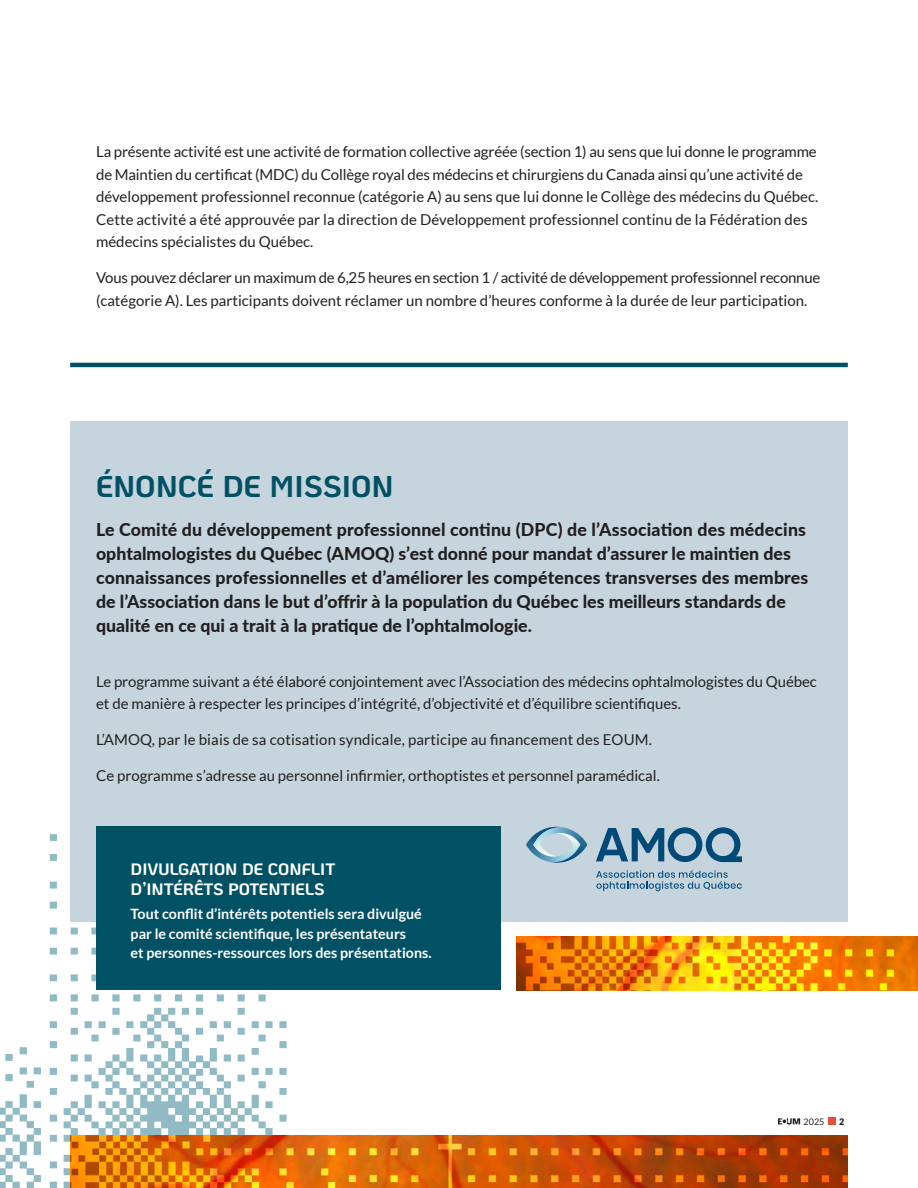
<style>
.page{position:relative;width:918px;height:1188px;background:#fff}
.page>*{position:absolute;margin:0;border:0;box-sizing:border-box;transform-origin:0 0}
.Petit_titres{font:700 30px "Ko Ho";color:#015164}
.Texte_courant{font:800 17.7px/24px "Lato";color:#231f20}
.Titre_conférence{font:700 16.5px/19.8px "Ko Ho";color:#fff}
.Texte_courant-2{font:15px/22.5px "Lato";color:#231f20}
.Texte_horaire{font:700 14.25px/19.5px "Lato";color:#fff}
.t1{font:9px "Lato";color:#231f20}
.t2{font:900 9px "Lato";color:#231f20}
</style>
<div class="page">
<img style="left:49px;top:834px;width:249px;height:354px">
<img style="left:0;top:1047px;width:41px;height:141px">
<div style="left:70px;top:421px;width:778px;height:501px;background:#c6d5dd"></div>
<div style="left:96px;top:827px;width:405px;height:163px;background:#015164"></div>
<img style="left:526px;top:836px;width:7px;height:18px">
<img style="left:533px;top:827px;width:47px;height:35px">
<svg style="left:596px;top:827px;width:146px;height:35px"></svg>
<svg style="left:596px;top:870px;width:146px;height:21px"></svg>
<img style="left:516px;top:936px;width:402px;height:54px">
<img style="left:70px;top:1136px;width:778px;height:52px">
<hr style="left:70px;top:363px;width:778px;height:4px;background:#015164">
<svg style="left:778px;top:1118px;width:22px;height:7px"></svg>
<div style="left:828px;top:1117px;width:8px;height:8px;background:#ef4b38"></div>
<p class="Texte_courant-2" style="left:96px;top:140px;width:724px">La présente activité est une activité de formation collective agréée (section 1) au sens que lui donne le programme de Maintien du certificat (MDC) du Collège royal des médecins et chirurgiens du Canada ainsi qu’une activité de développement professionnel reconnue (catégorie A) au sens que lui donne le Collège des médecins du Québec.<br>Cette activité a été approuvée par la direction de Développement professionnel continu de la Fédération des médecins spécialistes du Québec.</p>
<p class="Texte_courant-2" style="left:96px;top:266px;width:726px">Vous pouvez déclarer un maximum de 6,25 heures en section 1 / activité de développement professionnel reconnue (catégorie A). Les participants doivent réclamer un nombre d’heures conforme à la durée de leur participation.</p>
<p class="Petit_titres" style="left:96px;top:461px;width:299px">ÉNONCÉ DE MISSION</p>
<p class="Texte_courant" style="left:96px;top:517px;width:714px">Le Comité du développement professionnel continu (DPC) de l’Association des médecins ophtalmologistes du Québec (AMOQ) s’est donné pour mandat d’assurer le maintien des connaissances professionnelles et d’améliorer les compétences transverses des membres de l’Association dans le but d’offrir à la population du Québec les meilleurs standards de qualité en ce qui a trait à la pratique de l’ophtalmologie.</p>
<p class="Texte_courant-2" style="left:96px;top:670px;width:722px">Le programme suivant a été élaboré conjointement avec l’Association des médecins ophtalmologistes du Québec et de manière à respecter les principes d’intégrité, d’objectivité et d’équilibre scientifiques.</p>
<p class="Texte_courant-2" style="left:96px;top:728px;width:557px">L’AMOQ, par le biais de sa cotisation syndicale, participe au financement des EOUM.</p>
<p class="Texte_courant-2" style="left:96px;top:764px;width:565px">Ce programme s’adresse au personnel infirmier, orthoptistes et personnel paramédical.</p>
<p class="Titre_conférence" style="left:131px;top:859px;width:206px">DIVULGATION DE CONFLIT<br>D’INTÉRÊTS POTENTIELS</p>
<p class="Texte_horaire" style="left:131px;top:904px;width:302px">Tout conflit d’intérêts potentiels sera divulgué par le comité scientifique, les présentateurs<br>et personnes-ressources lors des présentations.</p>
<p class="t1" style="left:804px;top:1116px;width:22px">2025</p>
<p class="t2" style="left:839px;top:1116px;width:7px">2</p>
</div>
